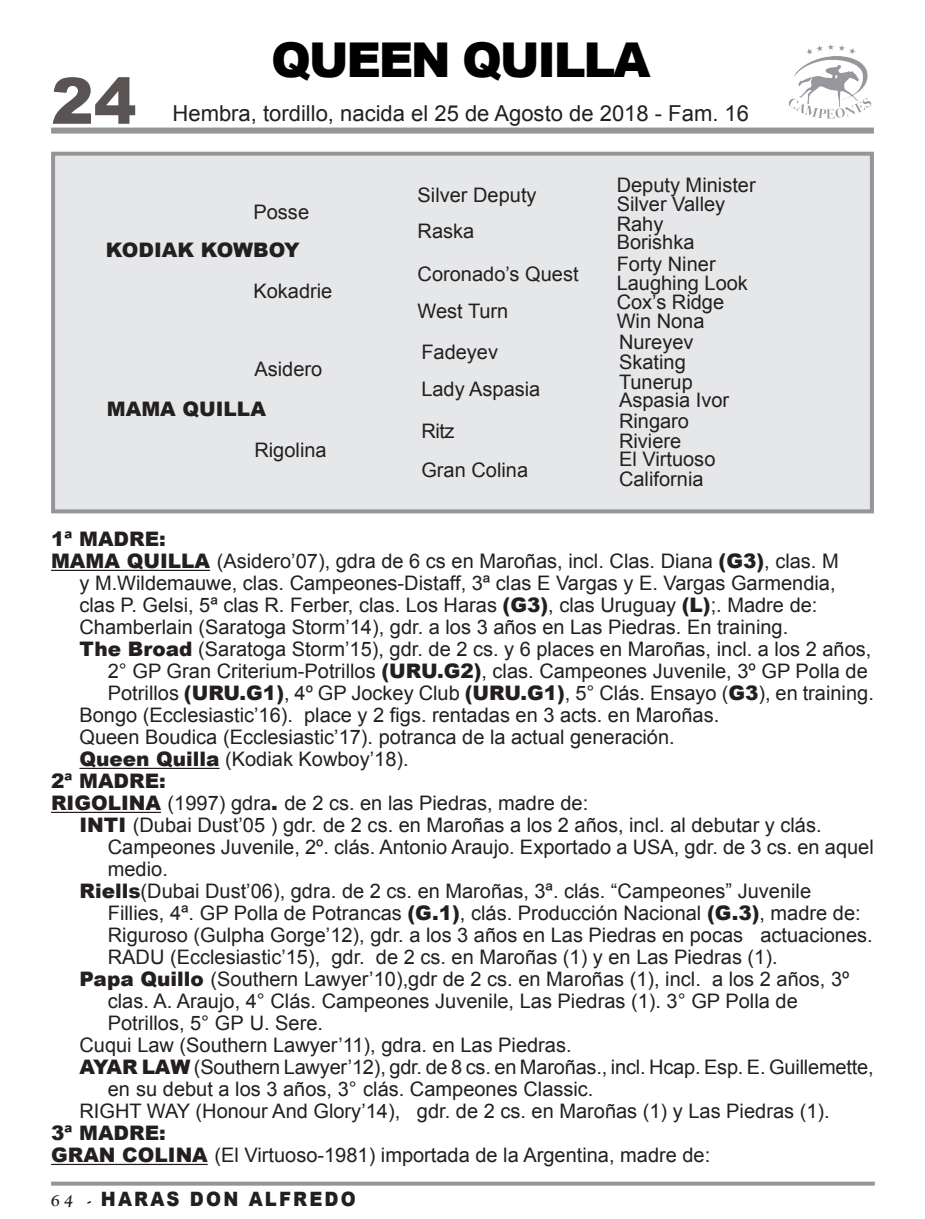
<style>
.page{position:relative;width:925px;height:1219px;background:#fff}
.page>*{position:absolute;margin:0;border:0;box-sizing:border-box;transform-origin:0 0}
.t1{font:900 64px "Arial";color:#595353}
.t2{font:900 48px "Arial";letter-spacing:-.05em;color:#000}
.t3{font:22px "Arial";color:#231f20}
.t4{font:20px/22px "Arial";color:#231f20}
.t5{font:900 20px "Arial";color:#231f20}
.t6{font:900 19.8px "Arial";letter-spacing:.12em;color:#231f20;scale:.91 1}
.s1{font-weight:900}
.s2{font-family:"Goudy Old Style Bold Italic BT";font-weight:400;font-size:16px}
</style>
<div class="page">
<div style="left:51px;top:152px;width:822px;height:361px;background:#e6e7e9;border:4px solid #939598"></div>
<div style="left:51px;top:128px;width:822px;height:6px;background:#939598"></div>
<svg style="left:51px;top:1182px;width:823px;height:4px;background:#9c9ea0"></svg>
<hr style="left:51px;top:570px;width:159px;height:1px;background:#231f20">
<hr style="left:79px;top:768px;width:140px;height:1px;background:#231f20">
<hr style="left:51px;top:812px;width:110px;height:1px;background:#231f20">
<hr style="left:51px;top:1164px;width:157px;height:1px;background:#231f20">
<img style="left:789px;top:44px;width:83px;height:75px">
<h1 class="t1" style="left:51px;top:54px;width:87px">24</h1>
<h2 class="t2" style="left:271px;top:25px;width:380px">QUEEN QUILLA</h2>
<p class="t3" style="left:172px;top:99px;width:578px">Hembra, tordillo, nacida el 25 de Agosto de 2018 - Fam. 16</p>
<p class="t4" style="left:253px;top:202px;width:57px">Posse</p>
<p class="t5" style="left:106px;top:235px;width:195px">KODIAK KOWBOY</p>
<p class="t4" style="left:253px;top:280px;width:80px">Kokadrie</p>
<p class="t4" style="left:254px;top:358px;width:69px">Asidero</p>
<p class="t5" style="left:107px;top:394px;width:160px">MAMA QUILLA</p>
<p class="t4" style="left:254px;top:439px;width:74px">Rigolina</p>
<p class="t4" style="left:417px;top:185px;width:120px">Silver Deputy</p>
<p class="t4" style="left:417px;top:221px;width:58px">Raska</p>
<p class="t4" style="left:417px;top:263px;width:162px">Coronado’s Quest</p>
<p class="t4" style="left:417px;top:301px;width:92px">West Turn</p>
<p class="t4" style="left:421px;top:341px;width:78px">Fadeyev</p>
<p class="t4" style="left:421px;top:378px;width:120px">Lady Aspasia</p>
<p class="t4" style="left:421px;top:420px;width:35px">Ritz</p>
<p class="t4" style="left:421px;top:459px;width:108px">Gran Colina</p>
<p class="t4" style="left:616px;top:174px;width:140px">Deputy Minister</p>
<p class="t4" style="left:616px;top:193px;width:110px">Silver Valley</p>
<p class="t4" style="left:616px;top:213px;width:48px">Rahy</p>
<p class="t4" style="left:616px;top:232px;width:79px">Borishka</p>
<p class="t4" style="left:616px;top:253px;width:100px">Forty Niner</p>
<p class="t4" style="left:616px;top:272px;width:133px">Laughing Look</p>
<p class="t4" style="left:616px;top:291px;width:109px">Cox’s Ridge</p>
<p class="t4" style="left:616px;top:310px;width:89px">Win Nona</p>
<p class="t4" style="left:618px;top:331px;width:76px">Nureyev</p>
<p class="t4" style="left:618px;top:351px;width:68px">Skating</p>
<p class="t4" style="left:618px;top:371px;width:75px">Tunerup</p>
<p class="t4" style="left:618px;top:389px;width:112px">Aspasia Ivor</p>
<p class="t4" style="left:618px;top:411px;width:72px">Ringaro</p>
<p class="t4" style="left:618px;top:430px;width:64px">Riviere</p>
<p class="t4" style="left:618px;top:449px;width:98px">El Virtuoso</p>
<p class="t4" style="left:618px;top:468px;width:86px">California</p>
<p class="t5" style="left:51px;top:524px;width:116px">1ª MADRE:</p>
<p class="t4" style="left:51px;top:550px;width:788px"><span class="s1">MAMA QUILLA</span> (Asidero’07), gdra de 6 cs en Maroñas, incl. Clas. Diana <span class="s1">(G3)</span>, clas. M</p>
<p class="t4" style="left:79px;top:572px;width:757px">y M.Wildemauwe, clas. Campeones-Distaff, 3ª clas E Vargas y E. Vargas Garmendia,</p>
<p class="t4" style="left:79px;top:594px;width:739px">clas P. Gelsi, 5ª clas R. Ferber, clas. Los Haras <span class="s1">(G3)</span>, clas Uruguay <span class="s1">(L)</span>;. Madre de:</p>
<p class="t4" style="left:79px;top:616px;width:710px">Chamberlain (Saratoga Storm’14), gdr. a los 3 años en Las Piedras. En training.</p>
<p class="t4" style="left:79px;top:638px;width:793px"><span class="s1">The Broad</span> (Saratoga Storm’15), gdr. de 2 cs. y 6 places en Maroñas, incl. a los 2 años,</p>
<p class="t4" style="left:108px;top:660px;width:761px">2° GP Gran Criterium-Potrillos <span class="s1">(URU.G2)</span>, clas. Campeones Juvenile, 3º GP Polla de</p>
<p class="t4" style="left:108px;top:682px;width:767px">Potrillos <span class="s1">(URU.G1)</span>, 4º GP Jockey Club <span class="s1">(URU.G1)</span>, 5° Clás. Ensayo (<span class="s1">G3</span>), en training.</p>
<p class="t4" style="left:79px;top:704px;width:641px">Bongo (Ecclesiastic’16). place y 2 figs. rentadas en 3 acts. en Maroñas.</p>
<p class="t4" style="left:79px;top:726px;width:596px">Queen Boudica (Ecclesiastic’17). potranca de la actual generación.</p>
<p class="t4" style="left:79px;top:748px;width:330px"><span class="s1">Queen Quilla</span> (Kodiak Kowboy’18).</p>
<p class="t5" style="left:51px;top:766px;width:116px">2ª MADRE:</p>
<p class="t4" style="left:51px;top:792px;width:538px"><span class="s1">RIGOLINA</span> (1997) gdra<span class="s1">.</span> de 2 cs. en las Piedras, madre de:</p>
<p class="t4" style="left:79px;top:814px;width:743px"><span class="s1">INTI</span> (Dubai Dust’05 ) gdr. de 2 cs. en Maroñas a los 2 años, incl. al debutar y clás.</p>
<p class="t4" style="left:108px;top:836px;width:767px">Campeones Juvenile, 2º. clás. Antonio Araujo. Exportado a USA, gdr. de 3 cs. en aquel</p>
<p class="t4" style="left:108px;top:858px;width:62px">medio.</p>
<p class="t4" style="left:79px;top:880px;width:732px"><span class="s1">Riells</span>(Dubai Dust’06), gdra. de 2 cs. en Maroñas, 3ª. clás. “Campeones” Juvenile</p>
<p class="t4" style="left:108px;top:902px;width:754px">Fillies, 4ª. GP Polla de Potrancas <span class="s1">(G.1)</span>, clás. Producción Nacional <span class="s1">(G.3)</span>, madre de:</p>
<p class="t4" style="left:108px;top:924px;width:766px">Riguroso (Gulpha Gorge’12), gdr. a los 3 años en Las Piedras en pocas actuaciones.</p>
<p class="t4" style="left:108px;top:946px;width:671px">RADU (Ecclesiastic’15), gdr. de 2 cs. en Maroñas (1) y en Las Piedras (1).</p>
<p class="t4" style="left:79px;top:968px;width:771px"><span class="s1">Papa Quillo</span> (Southern Lawyer’10),gdr de 2 cs. en Maroñas (1), incl. a los 2 años, 3º</p>
<p class="t4" style="left:108px;top:990px;width:691px">clas. A. Araujo, 4° Clás. Campeones Juvenile, Las Piedras (1). 3° GP Polla de</p>
<p class="t4" style="left:108px;top:1012px;width:217px">Potrillos, 5° GP U. Sere.</p>
<p class="t4" style="left:79px;top:1034px;width:493px">Cuqui Law (Southern Lawyer’11), gdra. en Las Piedras.</p>
<p class="t4" style="left:79px;top:1056px;width:795px"><span class="s1">AYAR LAW</span> (Southern Lawyer’12), gdr. de 8 cs. en Maroñas., incl. Hcap. Esp. E. Guillemette,</p>
<p class="t4" style="left:108px;top:1078px;width:487px">en su debut a los 3 años, 3° clás. Campeones Classic.</p>
<p class="t4" style="left:79px;top:1100px;width:751px">RIGHT WAY (Honour And Glory’14), gdr. de 2 cs. en Maroñas (1) y Las Piedras (1).</p>
<p class="t4" style="left:51px;top:1122px;width:660px"><span class="s1">3ª MADRE:<br>GRAN COLINA</span> (El Virtuoso-1981) importada de la Argentina, madre de:</p>
<p class="t6" style="left:51px;top:1184px;width:336px"><span class="s2">6 4 -</span> HARAS DON ALFREDO</p>
</div>
